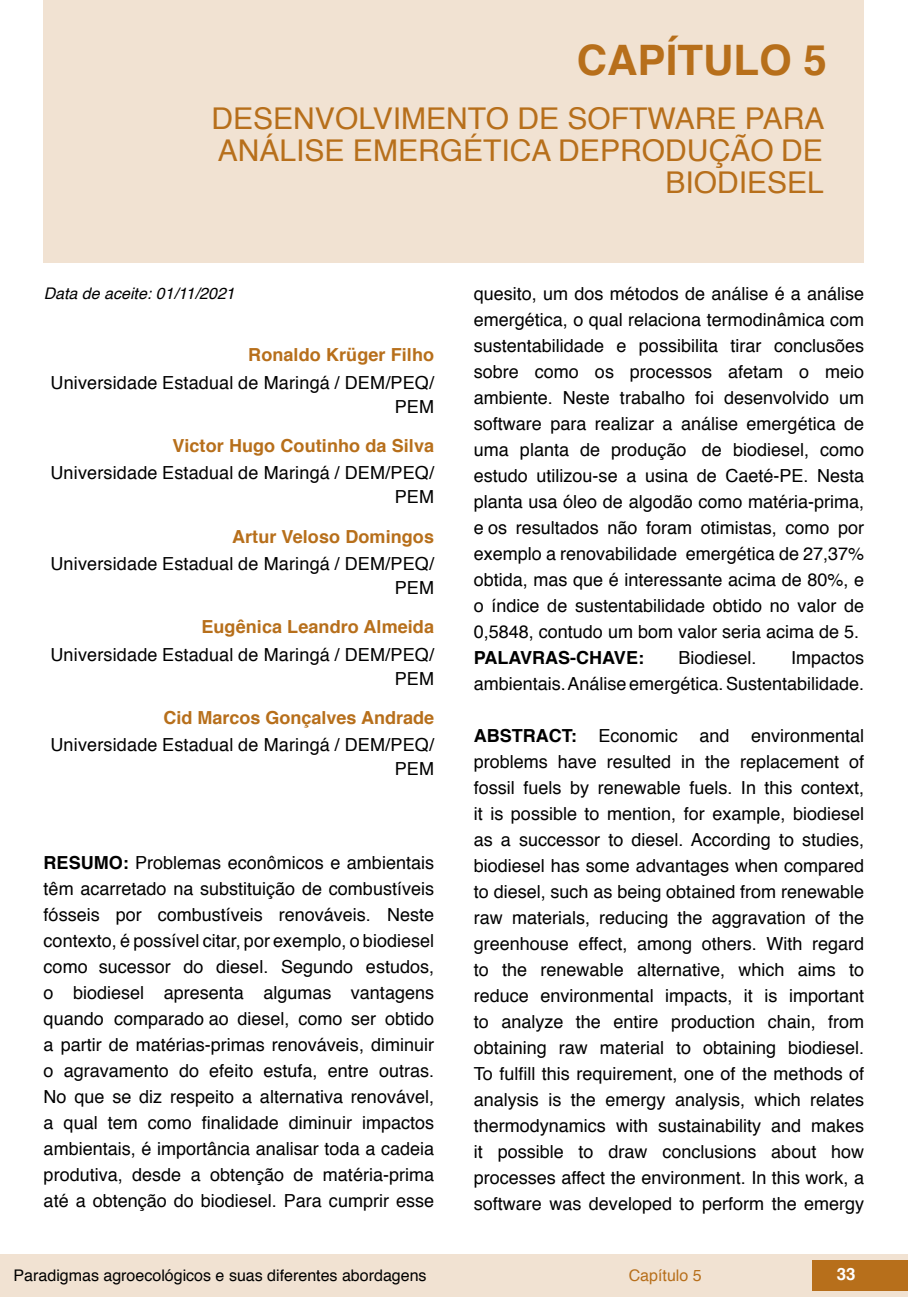
<style>
.page{position:relative;width:908px;height:1304px;background:#fff}
.page>*{position:absolute;margin:0;border:0;box-sizing:border-box;transform-origin:0 0}
.t1{font:700 42px "Helvetica";color:#b76f1b}
.t2{font:30px/32px "Helvetica";color:#b76f1b;text-align:right}
.t3{font:18px/26px "Helvetica";color:#000;text-align:right}
.t4{font:700 18px "Helvetica";letter-spacing:.005em;color:#b76f1b}
.t5{font:700 18px "Helvetica";color:#000}
.t6{font:700 16.8px "Helvetica";color:#fff}
.t7{font:16px "Helvetica";color:#000}
.t8{font:italic 16px "Helvetica";color:#000}
.t9{font:16px "Helvetica";color:#b76f1b}
.s1{font-weight:700}
</style>
<div class="page">
<div style="left:0;top:1254px;width:906px;height:43px;background:#f1e2d2"></div>
<div style="left:812px;top:1261px;width:95px;height:30px;background:#b76f1b"></div>
<div style="left:44px;top:0;width:819px;height:263px;background:#f1e2d2"></div>
<h1 class="t1" style="left:576px;top:26px;width:251px">CAPÍTULO 5</h1>
<h2 class="t2" style="left:211px;top:104px;width:614px">DESENVOLVIMENTO DE SOFTWARE PARA<br>ANÁLISE EMERGÉTICA DEPRODUÇÃO DE<br>BIODIESEL</h2>
<p class="t8" style="left:44px;top:280px;width:192px">Data de aceite: 01/11/2021</p>
<p class="t4" style="left:248px;top:341px;width:187px">Ronaldo Krüger Filho</p>
<p class="t3" style="left:50px;top:371px;width:385px;line-height:24px">Universidade Estadual de Maringá / DEM/PEQ/<br>PEM</p>
<p class="t4" style="left:172px;top:431px;width:263px">Victor Hugo Coutinho da Silva</p>
<p class="t3" style="left:50px;top:462px;width:385px;line-height:24px">Universidade Estadual de Maringá / DEM/PEQ/<br>PEM</p>
<p class="t4" style="left:232px;top:522px;width:203px">Artur Veloso Domingos</p>
<p class="t3" style="left:50px;top:552px;width:385px;line-height:24px">Universidade Estadual de Maringá / DEM/PEQ/<br>PEM</p>
<p class="t4" style="left:201px;top:613px;width:234px">Eugênica Leandro Almeida</p>
<p class="t3" style="left:50px;top:643px;width:385px;line-height:24px">Universidade Estadual de Maringá / DEM/PEQ/<br>PEM</p>
<p class="t4" style="left:163px;top:703px;width:272px">Cid Marcos Gonçalves Andrade</p>
<p class="t3" style="left:50px;top:734px;width:385px;line-height:24px">Universidade Estadual de Maringá / DEM/PEQ/<br>PEM</p>
<p class="t3" style="left:44px;top:851px;width:392px;text-align:justify"><span class="s1">RESUMO:</span> Problemas econômicos e ambientais têm acarretado na substituição de combustíveis fósseis por combustíveis renováveis. Neste contexto, é possível citar, por exemplo, o biodiesel como sucessor do diesel. Segundo estudos, o biodiesel apresenta algumas vantagens quando comparado ao diesel, como ser obtido a partir de matérias-primas renováveis, diminuir o agravamento do efeito estufa, entre outras.<br>No que se diz respeito a alternativa renovável, a qual tem como finalidade diminuir impactos ambientais, é importância analisar toda a cadeia produtiva, desde a obtenção de matéria-prima até a obtenção do biodiesel. Para cumprir esse</p>
<p class="t3" style="left:473px;top:281px;width:392px;text-align:justify">quesito, um dos métodos de análise é a análise emergética, o qual relaciona termodinâmica com sustentabilidade e possibilita tirar conclusões sobre como os processos afetam o meio ambiente. Neste trabalho foi desenvolvido um software para realizar a análise emergética de uma planta de produção de biodiesel, como estudo utilizou-se a usina de Caeté-PE. Nesta planta usa óleo de algodão como matéria-prima, e os resultados não foram otimistas, como por exemplo a renovabilidade emergética de 27,37% obtida, mas que é interessante acima de 80%, e o índice de sustentabilidade obtido no valor de 0,5848, contudo um bom valor seria acima de 5.</p>
<p class="t5" style="left:473px;top:643px;width:172px">PALAVRAS-CHAVE:</p>
<p class="t3" style="left:678px;top:645px;width:80px">Biodiesel.</p>
<p class="t3" style="left:473px;top:645px;width:392px">Impactos<br>ambientais. Análise emergética. Sustentabilidade.</p>
<p class="t3" style="left:473px;top:723px;width:392px;text-align:justify"><span class="s1">ABSTRACT:</span> Economic and environmental problems have resulted in the replacement of fossil fuels by renewable fuels. In this context, it is possible to mention, for example, biodiesel as a successor to diesel. According to studies, biodiesel has some advantages when compared to diesel, such as being obtained from renewable raw materials, reducing the aggravation of the greenhouse effect, among others. With regard to the renewable alternative, which aims to reduce environmental impacts, it is important to analyze the entire production chain, from obtaining raw material to obtaining biodiesel.<br>To fulfill this requirement, one of the methods of analysis is the emergy analysis, which relates thermodynamics with sustainability and makes it possible to draw conclusions about how processes affect the environment. In this work, a software was developed to perform the emergy</p>
<p class="t7" style="left:14px;top:1263px;width:414px">Paradigmas agroecológicos e suas diferentes abordagens</p>
<p class="t9" style="left:628px;top:1263px;width:74px">Capítulo 5</p>
<p class="t6" style="left:836px;top:1261px;width:20px">33</p>
</div>
